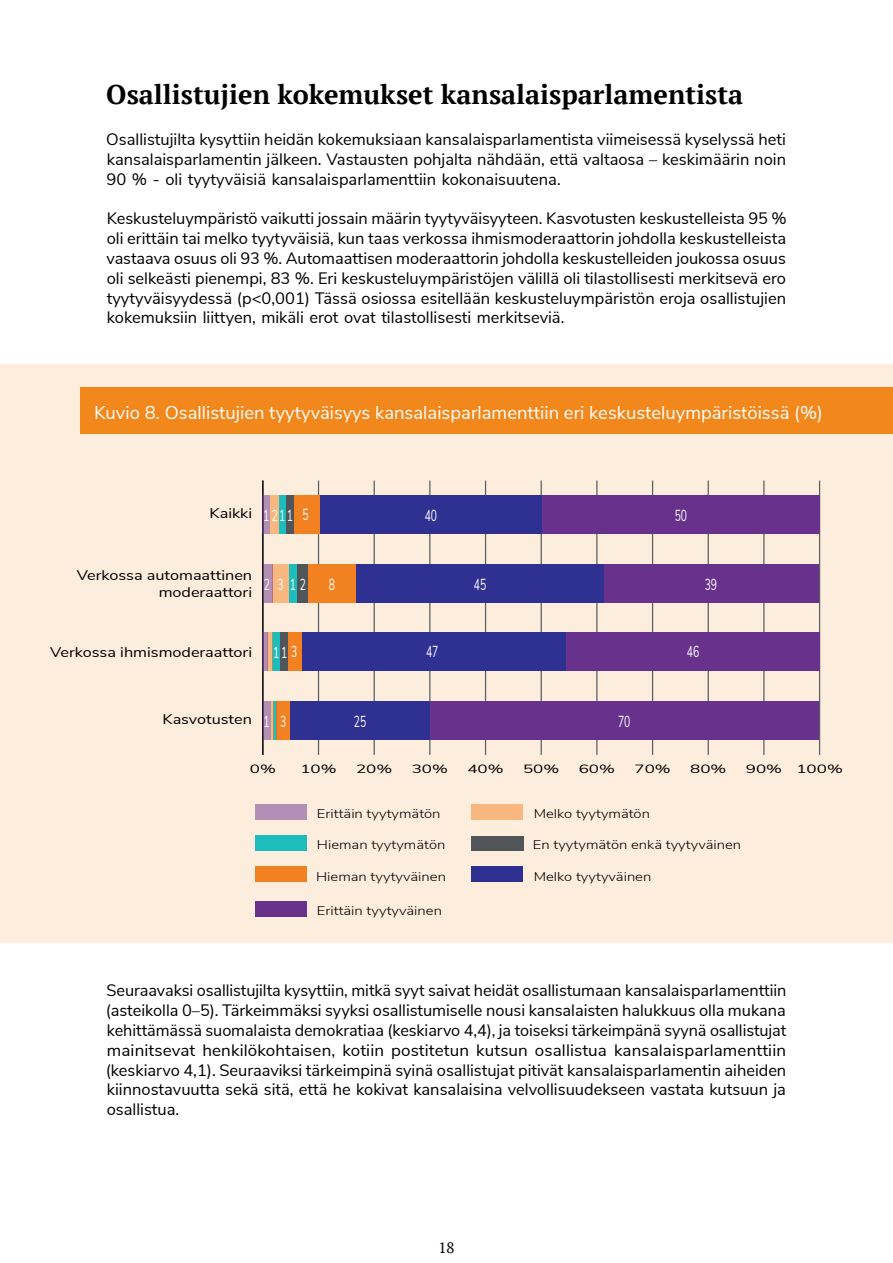
<style>
.page{position:relative;width:893px;height:1263px;background:#fff}
.page>*{position:absolute;margin:0;border:0;box-sizing:border-box;transform-origin:0 0}
.t1{font:700 27px "PT Serif";color:#000}
.t2{font:18.45px "Nunito Sans";color:#fff}
.t3{font:16.5px/19.8px "Nunito Sans";color:#000;text-align:justify}
.t4{font:15.9px "Nunito Sans";color:#fff;scale:.65 1}
.t5{font:15px "PT Serif";color:#000}
.t6{font:13.95px/16.6px "Nunito Sans";color:#000;text-align:right;scale:1.17 1}
.t7{font:300 12.6px "Nunito Sans";color:#000;scale:1.17 1}
.t8{font:12px "Nunito Sans";color:#000;scale:1.43 1}
</style>
<div class="page">
<div style="left:0;top:364px;width:893px;height:579px;background:#fdeddd"></div>
<hr style="left:318px;top:480px;width:1px;height:275px;background:#5a6165">
<hr style="left:374px;top:480px;width:1px;height:275px;background:#5a6165">
<hr style="left:429px;top:480px;width:1px;height:275px;background:#5a6165">
<hr style="left:485px;top:480px;width:1px;height:275px;background:#5a6165">
<hr style="left:541px;top:480px;width:1px;height:275px;background:#5a6165">
<hr style="left:596px;top:480px;width:1px;height:275px;background:#5a6165">
<hr style="left:652px;top:480px;width:1px;height:275px;background:#5a6165">
<hr style="left:708px;top:480px;width:1px;height:275px;background:#5a6165">
<hr style="left:763px;top:480px;width:1px;height:275px;background:#5a6165">
<hr style="left:819px;top:480px;width:1px;height:275px;background:#5a6165">
<hr style="left:262px;top:480px;width:1px;height:275px;background:#000">
<div style="left:255px;top:901px;width:51px;height:15px;background:#67318c"></div>
<div style="left:542px;top:496px;width:278px;height:38px;background:#67318c"></div>
<div style="left:604px;top:564px;width:215px;height:39px;background:#67318c"></div>
<div style="left:566px;top:633px;width:254px;height:38px;background:#67318c"></div>
<div style="left:429px;top:701px;width:390px;height:39px;background:#67318c"></div>
<div style="left:472px;top:867px;width:51px;height:15px;background:#2e3092"></div>
<div style="left:320px;top:496px;width:222px;height:38px;background:#2e3092"></div>
<div style="left:356px;top:564px;width:248px;height:39px;background:#2e3092"></div>
<div style="left:302px;top:633px;width:264px;height:38px;background:#2e3092"></div>
<div style="left:290px;top:701px;width:139px;height:39px;background:#2e3092"></div>
<div style="left:255px;top:866px;width:51px;height:15px;background:#f18121"></div>
<div style="left:294px;top:496px;width:26px;height:38px;background:#f18121"></div>
<div style="left:308px;top:564px;width:48px;height:39px;background:#f18121"></div>
<div style="left:287px;top:633px;width:15px;height:38px;background:#f18121"></div>
<div style="left:276px;top:701px;width:14px;height:39px;background:#f18121"></div>
<div style="left:471px;top:836px;width:53px;height:14px;background:#50555a"></div>
<div style="left:286px;top:496px;width:8px;height:38px;background:#50555a"></div>
<div style="left:296px;top:564px;width:12px;height:39px;background:#50555a"></div>
<div style="left:280px;top:633px;width:7px;height:38px;background:#50555a"></div>
<div style="left:255px;top:835px;width:51px;height:15px;background:#1dbcbd"></div>
<div style="left:279px;top:496px;width:7px;height:38px;background:#1dbcbd"></div>
<div style="left:289px;top:564px;width:7px;height:39px;background:#1dbcbd"></div>
<div style="left:273px;top:633px;width:7px;height:38px;background:#1dbcbd"></div>
<hr style="left:273px;top:701px;width:3px;height:39px;background:#1dbcbd">
<div style="left:472px;top:804px;width:51px;height:15px;background:#f7b77f"></div>
<div style="left:270px;top:496px;width:9px;height:38px;background:#f7b77f"></div>
<div style="left:272px;top:564px;width:17px;height:39px;background:#f7b77f"></div>
<div style="left:268px;top:633px;width:5px;height:38px;background:#f7b77f"></div>
<hr style="left:271px;top:701px;width:2px;height:39px;background:#f18121">
<div style="left:255px;top:804px;width:51px;height:15px;background:#b28fb4"></div>
<div style="left:263px;top:496px;width:7px;height:38px;background:#b28fb4"></div>
<div style="left:263px;top:564px;width:9px;height:39px;background:#b28fb4"></div>
<div style="left:263px;top:633px;width:5px;height:38px;background:#b28fb4"></div>
<div style="left:263px;top:701px;width:8px;height:39px;background:#b28fb4"></div>
<div style="left:81px;top:387px;width:812px;height:47px;background:#f2871b"></div>
<h1 class="t1" style="left:106px;top:77px;width:638px">Osallistujien kokemukset kansalaisparlamentista</h1>
<p class="t3" style="left:106px;top:128px;width:681px">Osallistujilta kysyttiin heidän kokemuksiaan kansalaisparlamentista viimeisessä kyselyssä heti kansalaisparlamentin jälkeen. Vastausten pohjalta nähdään, että valtaosa – keskimäärin noin 90 % - oli tyytyväisiä kansalaisparlamenttiin kokonaisuutena.</p>
<p class="t3" style="left:106px;top:208px;width:682px">Keskusteluympäristö vaikutti jossain määrin tyytyväisyyteen. Kasvotusten keskustelleista 95 % oli erittäin tai melko tyytyväisiä, kun taas verkossa ihmismoderaattorin johdolla keskustelleista vastaava osuus oli 93 %. Automaattisen moderaattorin johdolla keskustelleiden joukossa osuus oli selkeästi pienempi, 83 %. Eri keskusteluympäristöjen välillä oli tilastollisesti merkitsevä ero tyytyväisyydessä (p&lt;0,001) Tässä osiossa esitellään keskusteluympäristön eroja osallistujien kokemuksiin liittyen, mikäli erot ovat tilastollisesti merkitseviä.</p>
<p class="t2" style="left:94px;top:399px;width:730px">Kuvio 8. Osallistujien tyytyväisyys kansalaisparlamenttiin eri keskusteluympäristöissä (%)</p>
<p class="t6" style="left:210px;top:504px;width:38px">Kaikki</p>
<p class="t4" style="left:263px;top:504px;width:47px">1211</p>
<p class="t4" style="left:303px;top:503px;width:11px">5</p>
<p class="t4" style="left:425px;top:504px;width:21px">40</p>
<p class="t4" style="left:675px;top:504px;width:21px">50</p>
<p class="t6" style="left:77px;top:566px;width:151px">Verkossa automaattinen moderaattori</p>
<p class="t4" style="left:264px;top:573px;width:11px">2</p>
<p class="t4" style="left:277px;top:573px;width:45px">3 1 2</p>
<p class="t4" style="left:329px;top:572px;width:11px">8</p>
<p class="t4" style="left:474px;top:573px;width:21px">45</p>
<p class="t4" style="left:705px;top:573px;width:21px">39</p>
<p class="t6" style="left:50px;top:643px;width:174px">Verkossa ihmismoderaattori</p>
<p class="t4" style="left:273px;top:640px;width:39px">11 3</p>
<p class="t4" style="left:426px;top:640px;width:21px">47</p>
<p class="t4" style="left:687px;top:640px;width:21px">46</p>
<p class="t6" style="left:162px;top:710px;width:78px">Kasvotusten</p>
<p class="t4" style="left:263px;top:709px;width:11px">1</p>
<p class="t4" style="left:280px;top:709px;width:11px">3</p>
<p class="t4" style="left:354px;top:709px;width:21px">25</p>
<p class="t4" style="left:618px;top:709px;width:21px">70</p>
<p class="t8" style="left:250px;top:760px;width:20px">0%</p>
<p class="t8" style="left:300px;top:760px;width:27px">10%</p>
<p class="t8" style="left:356px;top:760px;width:27px">20%</p>
<p class="t8" style="left:412px;top:760px;width:27px">30%</p>
<p class="t8" style="left:467px;top:760px;width:27px">40%</p>
<p class="t8" style="left:523px;top:760px;width:27px">50%</p>
<p class="t8" style="left:579px;top:760px;width:27px">60%</p>
<p class="t8" style="left:634px;top:760px;width:27px">70%</p>
<p class="t8" style="left:690px;top:760px;width:27px">80%</p>
<p class="t8" style="left:746px;top:760px;width:69px">90% 100%</p>
<p class="t7" style="left:317px;top:804px;width:107px">Erittäin tyytymätön</p>
<p class="t7" style="left:534px;top:804px;width:101px">Melko tyytymätön</p>
<p class="t7" style="left:317px;top:835px;width:111px">Hieman tyytymätön</p>
<p class="t7" style="left:533px;top:836px;width:180px">En tyytymätön enkä tyytyväinen</p>
<p class="t7" style="left:316px;top:867px;width:112px">Hieman tyytyväinen</p>
<p class="t7" style="left:534px;top:867px;width:102px">Melko tyytyväinen</p>
<p class="t7" style="left:317px;top:902px;width:108px">Erittäin tyytyväinen</p>
<p class="t3" style="left:106px;top:980px;width:682px">Seuraavaksi osallistujilta kysyttiin, mitkä syyt saivat heidät osallistumaan kansalaisparlamenttiin (asteikolla 0–5). Tärkeimmäksi syyksi osallistumiselle nousi kansalaisten halukkuus olla mukana kehittämässä suomalaista demokratiaa (keskiarvo 4,4), ja toiseksi tärkeimpänä syynä osallistujat mainitsevat henkilökohtaisen, kotiin postitetun kutsun osallistua kansalaisparlamenttiin (keskiarvo 4,1). Seuraaviksi tärkeimpinä syinä osallistujat pitivät kansalaisparlamentin aiheiden kiinnostavuutta sekä sitä, että he kokivat kansalaisina velvollisuudekseen vastata kutsuun ja osallistua.</p>
<p class="t5" style="left:438px;top:1238px;width:17px">18</p>
</div>
